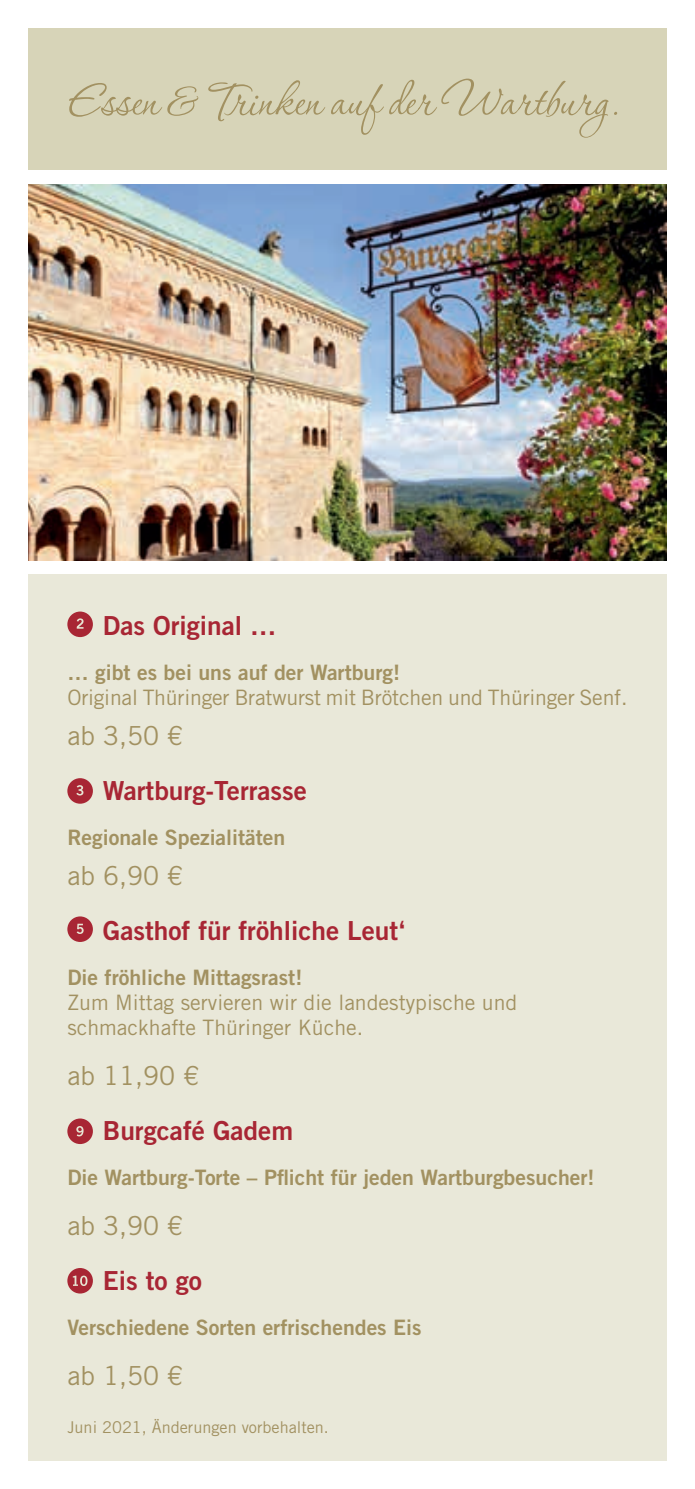
<style>
.page{position:relative;width:695px;height:1489px;background:#fff}
.page>*{position:absolute;margin:0;border:0;box-sizing:border-box;transform-origin:0 0}
.t1{font:57.5px "Corinthia Professional";color:#a29161}
.t2{font:26.25px "Trade Gothic Bold Two";color:#a82634}
.t3{font:26.25px "Trade Gothic LT Std";color:#a29161}
.t4{font:21.25px "Trade Gothic Bold Two";color:#a29161}
.t5{font:21.25px/25px "Trade Gothic LT Std";color:#a29161}
.t6{font:16.25px "Trade Gothic LT Std";color:#a29161}
</style>
<div class="page">
<img style="left:28px;top:184px;width:638px;height:376px">
<div style="left:28px;top:574px;width:638px;height:886px;background:#e9e8d9"></div>
<div style="left:28px;top:28px;width:638px;height:142px;background:#d7d4b8"></div>
<div style="left:67px;top:611px;width:26px;height:26px;background:#a82634;border-radius:50%"></div>
<svg style="left:77px;top:618px;width:6px;height:10px"></svg>
<div style="left:67px;top:778px;width:26px;height:25px;background:#a82634;border-radius:50%"></div>
<svg style="left:76px;top:785px;width:7px;height:10px"></svg>
<div style="left:67px;top:1118px;width:26px;height:25px;background:#a82634;border-radius:50%"></div>
<svg style="left:76px;top:1126px;width:8px;height:10px"></svg>
<div style="left:67px;top:916px;width:26px;height:25px;background:#a82634;border-radius:50%"></div>
<svg style="left:77px;top:923px;width:7px;height:10px"></svg>
<svg style="left:67px;top:1267px;width:26px;height:26px"></svg>
<svg style="left:73px;top:1275px;width:14px;height:10px"></svg>
<h1 class="t1" style="left:67px;top:71px;width:552px">Essen &amp; Trinken auf der Wartburg.</h1>
<p class="t2" style="left:103px;top:609px;width:175px">Das Original …</p>
<p class="t4" style="left:67px;top:658px;width:334px">… gibt es bei uns auf der Wartburg!</p>
<p class="t5" style="left:67px;top:684px;width:561px">Original Thüringer Bratwurst mit Brötchen und Thüringer Senf.</p>
<p class="t3" style="left:67px;top:719px;width:117px">ab 3,50 €</p>
<p class="t2" style="left:103px;top:774px;width:206px">Wartburg-Terrasse</p>
<p class="t4" style="left:67px;top:823px;width:219px">Regionale Spezialitäten</p>
<p class="t3" style="left:67px;top:859px;width:117px">ab 6,90 €</p>
<p class="t2" style="left:103px;top:914px;width:304px">Gasthof für fröhliche Leut‘</p>
<p class="t4" style="left:67px;top:963px;width:236px">Die fröhliche Mittagsrast!</p>
<p class="t5" style="left:67px;top:989px;width:451px">Zum Mittag servieren wir die landestypische und schmackhafte Thüringer Küche.</p>
<p class="t3" style="left:67px;top:1059px;width:133px">ab 11,90 €</p>
<p class="t2" style="left:103px;top:1114px;width:192px">Burgcafé Gadem</p>
<p class="t4" style="left:67px;top:1163px;width:528px">Die Wartburg-Torte – Pflicht für jeden Wartburgbesucher!</p>
<p class="t3" style="left:67px;top:1209px;width:117px">ab 3,90 €</p>
<p class="t2" style="left:103px;top:1264px;width:101px">Eis to go</p>
<p class="t4" style="left:67px;top:1313px;width:355px">Verschiedene Sorten erfrischendes Eis</p>
<p class="t3" style="left:67px;top:1359px;width:117px">ab 1,50 €</p>
<p class="t6" style="left:67px;top:1416px;width:263px">Juni 2021, Änderungen vorbehalten.</p>
</div>
